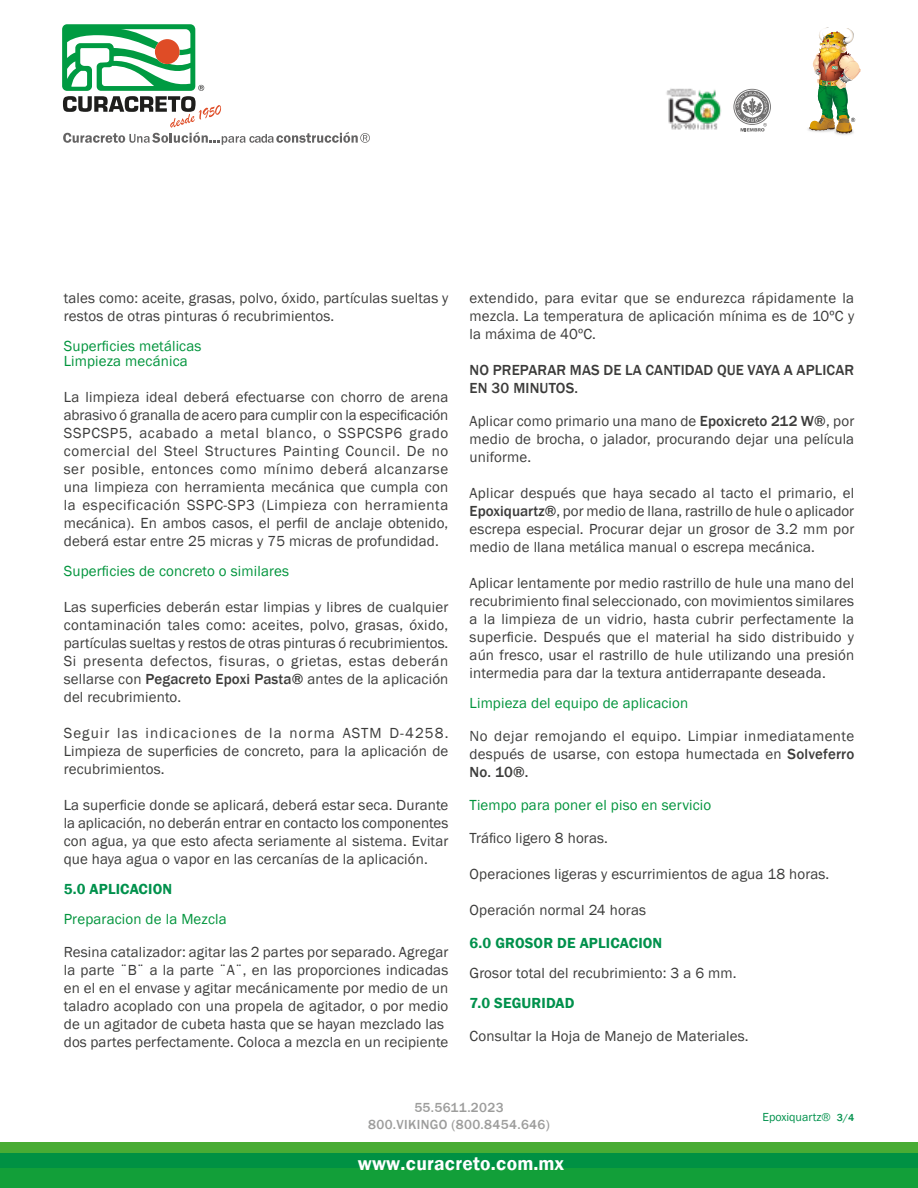
<style>
.page{position:relative;width:918px;height:1188px;background:#fff}
.page>*{position:absolute;margin:0;border:0;box-sizing:border-box;transform-origin:0 0}
.t1{font:600 19.5px "Franklin Gothic";letter-spacing:.01em;color:#fff}
.t2{font:15px/18px "Franklin Gothic";letter-spacing:.01em;color:#3c3c3b;text-align:justify}
.t3{font:15px/15px "Franklin Gothic";letter-spacing:.01em;color:#00943c}
.t4{font:500 15px/18px "Franklin Gothic";letter-spacing:.01em;color:#3c3c3b}
.t5{font:600 15px "Franklin Gothic";letter-spacing:.01em;color:#00914c}
.t6{font:500 13.5px/16.2px "Franklin Gothic";letter-spacing:.025em;color:#9d9d9c;text-align:center}
.t7{font:12px "Franklin Gothic";color:#00914c}
.s1{font-weight:500}
.s2{font-weight:500;font-size:10.5px}
</style>
<div class="page">
<img style="left:843px;top:133px;width:10px;height:2px">
<img style="left:808px;top:128px;width:35px;height:7px">
<svg style="left:62px;top:24px;width:308px;height:121px"></svg>
<img style="left:809px;top:27px;width:52px;height:106px">
<img style="left:666px;top:88px;width:56px;height:42px">
<svg style="left:733px;top:89px;width:38px;height:43px"></svg>
<div style="left:0;top:1168px;width:918px;height:20px;background:#129f39"></div>
<div style="left:0;top:1153px;width:918px;height:15px;background:#009143"></div>
<div style="left:0;top:1143px;width:918px;height:10px;background:#48ac34"></div>
<p class="t2" style="left:64px;top:289px;width:386px">tales como: aceite, grasas, polvo, óxido, partículas sueltas y restos de otras pinturas ó recubrimientos.</p>
<p class="t3" style="left:64px;top:339px;width:139px">Superficies metálicas<br>Limpieza mecánica</p>
<p class="t2" style="left:64px;top:388px;width:386px">La limpieza ideal deberá efectuarse con chorro de arena abrasivo ó granalla de acero para cumplir con la especificación SSPCSP5, acabado a metal blanco, o SSPCSP6 grado comercial del Steel Structures Painting Council. De no ser posible, entonces como mínimo deberá alcanzarse una limpieza con herramienta mecánica que cumpla con la especificación SSPC-SP3 (Limpieza con herramienta mecánica). En ambos casos, el perfil de anclaje obtenido, deberá estar entre 25 micras y 75 micras de profundidad.</p>
<p class="t3" style="left:64px;top:564px;width:227px">Superficies de concreto o similares</p>
<p class="t2" style="left:64px;top:598px;width:386px">Las superficies deberán estar limpias y libres de cualquier contaminación tales como: aceites, polvo, grasas, óxido, partículas sueltas y restos de otras pinturas ó recubrimientos.<br>Si presenta defectos, fisuras, o grietas, estas deberán sellarse con <span class="s1">Pegacreto Epoxi Pasta®</span> antes de la aplicación del recubrimiento.</p>
<p class="t2" style="left:64px;top:724px;width:386px">Seguir las indicaciones de la norma ASTM D-4258.<br>Limpieza de superficies de concreto, para la aplicación de recubrimientos.</p>
<p class="t2" style="left:64px;top:796px;width:386px">La superficie donde se aplicará, deberá estar seca. Durante la aplicación, no deberán entrar en contacto los componentes con agua, ya que esto afecta seriamente al sistema. Evitar que haya agua o vapor en las cercanías de la aplicación.</p>
<p class="t5" style="left:64px;top:880px;width:110px">5.0 APLICACION</p>
<p class="t3" style="left:64px;top:912px;width:164px">Preparacion de la Mezcla</p>
<p class="t2" style="left:64px;top:943px;width:386px;text-align:left">Resina catalizador: agitar las 2 partes por separado. Agregar la parte ¨B¨ a la parte ¨A¨, en las proporciones indicadas en el en el envase y agitar mecánicamente por medio de un taladro acoplado con una propela de agitador, o por medio de un agitador de cubeta hasta que se hayan mezclado las dos partes perfectamente. Coloca a mezcla en un recipiente</p>
<p class="t2" style="left:470px;top:290px;width:386px">extendido, para evitar que se endurezca rápidamente la mezcla. La temperatura de aplicación mínima es de 10ºC y la máxima de 40ºC.</p>
<p class="t4" style="left:470px;top:361px;width:386px">NO PREPARAR MAS DE LA CANTIDAD QUE VAYA A APLICAR<br>EN 30 MINUTOS.</p>
<p class="t2" style="left:470px;top:413px;width:386px">Aplicar como primario una mano de <span class="s1">Epoxicreto 212 W®</span>, por medio de brocha, o jalador, procurando dejar una película uniforme.</p>
<p class="t2" style="left:470px;top:485px;width:386px">Aplicar después que haya secado al tacto el primario, el <span class="s1">Epoxiquartz®</span>, por medio de llana, rastrillo de hule o aplicador escrepa especial. Procurar dejar un grosor de 3.2 mm por medio de llana metálica manual o escrepa mecánica.</p>
<p class="t2" style="left:470px;top:575px;width:386px">Aplicar lentamente por medio rastrillo de hule una mano del recubrimiento final seleccionado, con movimientos similares a la limpieza de un vidrio, hasta cubrir perfectamente la superficie. Después que el material ha sido distribuido y aún fresco, usar el rastrillo de hule utilizando una presión intermedia para dar la textura antiderrapante deseada.</p>
<p class="t3" style="left:470px;top:696px;width:220px">Limpieza del equipo de aplicacion</p>
<p class="t2" style="left:470px;top:728px;width:386px">No dejar remojando el equipo. Limpiar inmediatamente después de usarse, con estopa humectada en <span class="s1">Solveferro No. 10®.</span></p>
<p class="t3" style="left:470px;top:798px;width:243px">Tiempo para poner el piso en servicio</p>
<p class="t2" style="left:470px;top:830px;width:140px">Tráfico ligero 8 horas.</p>
<p class="t2" style="left:470px;top:866px;width:361px">Operaciones ligeras y escurrimientos de agua 18 horas.</p>
<p class="t2" style="left:470px;top:902px;width:178px">Operación normal 24 horas</p>
<p class="t5" style="left:470px;top:934px;width:194px">6.0 GROSOR DE APLICACION</p>
<p class="t2" style="left:470px;top:965px;width:269px">Grosor total del recubrimiento: 3 a 6 mm.</p>
<p class="t5" style="left:470px;top:994px;width:106px">7.0 SEGURIDAD</p>
<p class="t2" style="left:470px;top:1028px;width:281px">Consultar la Hoja de Manejo de Materiales.</p>
<p class="t6" style="left:368px;top:1100px;width:183px">55.5611.2023<br>800.VIKINGO (800.8454.646)</p>
<p class="t7" style="left:762px;top:1110px;width:93px">Epoxiquartz® <span class="s2">3/4</span></p>
<h1 class="t1" style="left:358px;top:1152px;width:208px">www.curacreto.com.mx</h1>
</div>
